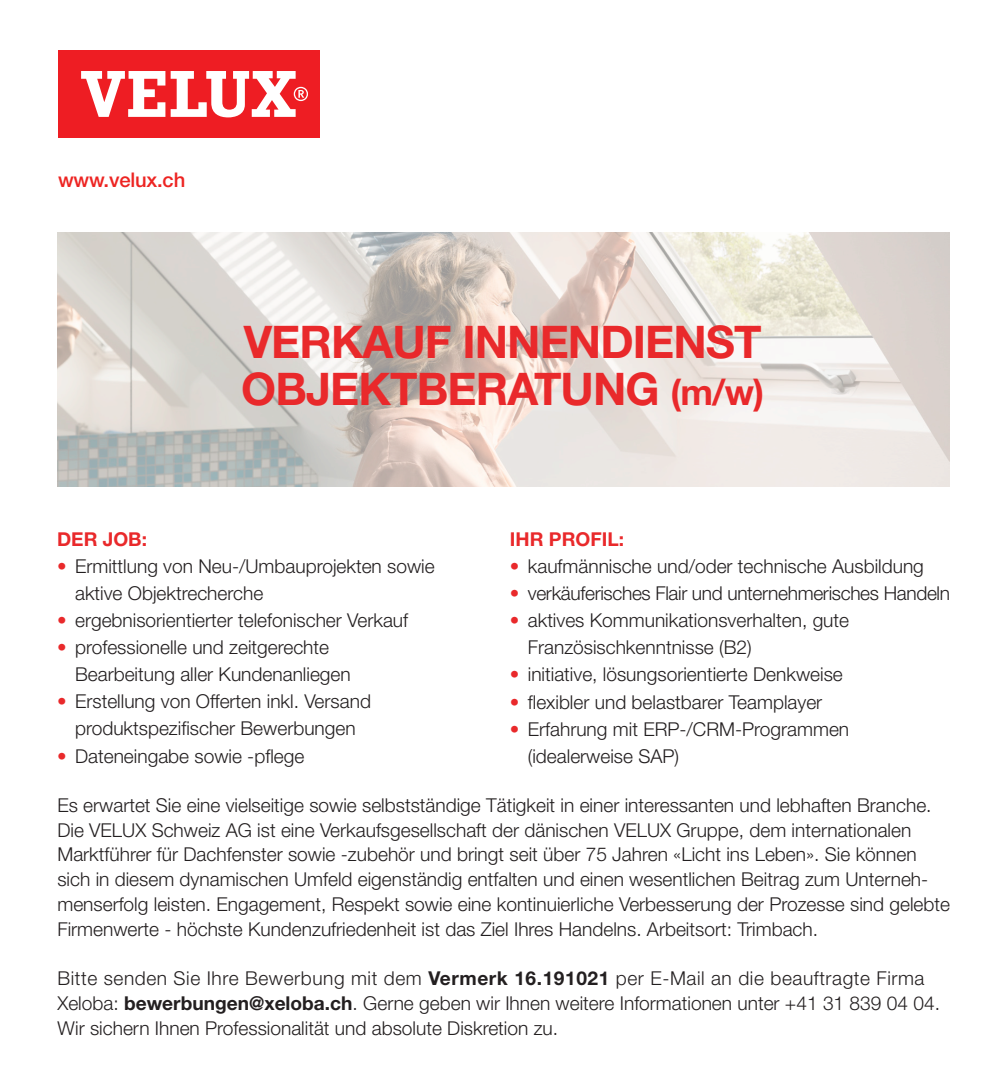
<style>
.page{position:relative;width:1008px;height:1072px;background:#fff}
.page>*{position:absolute;margin:0;border:0;box-sizing:border-box;transform-origin:0 0}
.t1{font:700 45px/47.2px "Helvetica Neue LT";letter-spacing:-.02em;color:#e9292b}
.t2{font:500 20.25px "Helvetica Neue LT";letter-spacing:-.01em;color:#ed2422}
.t3{font:300 19.12px/24.8px "Helvetica Neue LT";color:#231f20}
.t4{font:700 19.12px "Helvetica Neue LT";color:#e9292b}
.s1{font-size:36px}
.s2{color:#e9292b}
.s3{font-weight:700}
</style>
<div class="page">
<div style="left:56px;top:696px;width:12px;height:11px;border:4px solid #fff;border-radius:50%"></div>
<img style="left:57px;top:232px;width:892px;height:254px">
<div style="left:59px;top:50px;width:261px;height:87px;background:#ee1d23"></div>
<svg style="left:81px;top:71px;width:227px;height:46px"></svg>
<p class="t2" style="left:58px;top:168px;width:129px">www.velux.ch</p>
<h1 class="t1" style="left:241px;top:317px;width:524px">VERKAUF INNENDIENST<br>OBJEKTBERATUNG <span class="s1">(m/w)</span></h1>
<p class="t4" style="left:57px;top:527px;width:91px">DER JOB:</p>
<p class="t3" style="left:75px;top:552px;width:361px;line-height:27px;text-indent:-18px"><span class="s2">•</span> Ermittlung von Neu-/Umbauprojekten sowie aktive Objektrecherche</p>
<p class="t3" style="left:57px;top:608px;width:353px"><span class="s2">•</span> ergebnisorientierter telefonischer Verkauf</p>
<p class="t3" style="left:75px;top:633px;width:277px;line-height:27px;text-indent:-18px"><span class="s2">•</span> professionelle und zeitgerechte<br>Bearbeitung aller Kundenanliegen</p>
<p class="t3" style="left:57px;top:687px;width:315px;line-height:27px;text-align:center"><span class="s2">•</span> Erstellung von Offerten inkl. Versand produktspezifischer Bewerbungen</p>
<p class="t3" style="left:57px;top:743px;width:249px"><span class="s2">•</span> Dateneingabe sowie -pflege</p>
<p class="t4" style="left:510px;top:528px;width:116px">IHR PROFIL:</p>
<p class="t3" style="left:510px;top:554px;width:415px"><span class="s2">•</span> kaufmännische und/oder technische Ausbildung</p>
<p class="t3" style="left:510px;top:581px;width:442px"><span class="s2">•</span> verkäuferisches Flair und unternehmerisches Handeln</p>
<p class="t3" style="left:528px;top:606px;width:323px;line-height:27px;text-indent:-18px"><span class="s2">•</span> aktives Kommunikationsverhalten, gute<br>Französischkenntnisse (B2)</p>
<p class="t3" style="left:510px;top:662px;width:334px"><span class="s2">•</span> initiative, lösungsorientierte Denkweise</p>
<p class="t3" style="left:510px;top:689px;width:314px"><span class="s2">•</span> flexibler und belastbarer Teamplayer</p>
<p class="t3" style="left:528px;top:714px;width:323px;line-height:27px;text-indent:-18px"><span class="s2">•</span> Erfahrung mit ERP-/CRM-Programmen (idealerweise SAP)</p>
<p class="t3" style="left:57px;top:792px;width:894px">Es erwartet Sie eine vielseitige sowie selbstständige Tätigkeit in einer interessanten und lebhaften Branche.<br>Die VELUX Schweiz AG ist eine Verkaufsgesellschaft der dänischen VELUX Gruppe, dem internationalen Marktführer für Dachfenster sowie -zubehör und bringt seit über 75 Jahren «Licht ins Leben». Sie können sich in diesem dynamischen Umfeld eigenständig entfalten und einen wesentlichen Beitrag zum Unterneh&shy;menserfolg leisten. Engagement, Respekt sowie eine kontinuierliche Verbesserung der Prozesse sind gelebte Firmenwerte - höchste Kundenzufriedenheit ist das Ziel Ihres Handelns. Arbeitsort: Trimbach.</p>
<p class="t3" style="left:57px;top:965px;width:884px">Bitte senden Sie Ihre Bewerbung mit dem <span class="s3">Vermerk 16.191021</span> per E-Mail an die beauftragte Firma<br>Xeloba: <span class="s3">bewerbungen@xeloba.ch</span>. Gerne geben wir Ihnen weitere Informationen unter +41 31 839 04 04.<br>Wir sichern Ihnen Professionalität und absolute Diskretion zu.</p>
</div>
